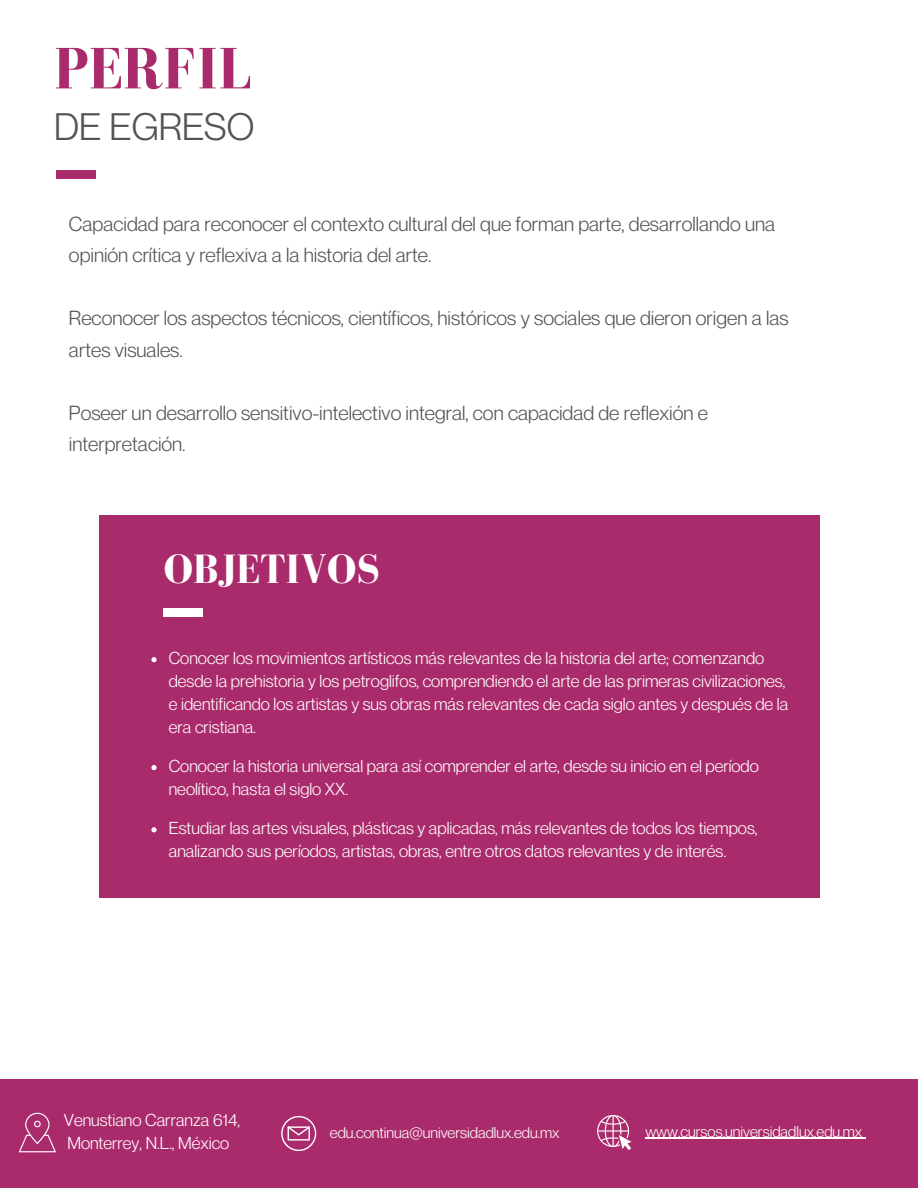
<style>
.page{position:relative;width:918px;height:1188px;background:#fff}
.page>*{position:absolute;margin:0;border:0;box-sizing:border-box;transform-origin:0 0}
.t1{font:700 60px "Bodoni FLF";color:#aa2b6b}
.t2{font:700 42.15px "Bodoni FLF";color:#fff}
.t3{font:37.5px "Neue Montreal";color:#545454}
.t4{font:19.95px/31.5px "Neue Montreal";color:#545454}
.t5{font:16.95px/22.8px "Neue Montreal";color:#fff}
.t6{font:15.15px "Neue Montreal";color:#fff}
</style>
<div class="page">
<div style="left:0;top:1079px;width:918px;height:109px;background:#aa2b6b"></div>
<svg style="left:19px;top:1113px;width:37px;height:39px"></svg>
<svg style="left:281px;top:1116px;width:35px;height:35px"></svg>
<svg style="left:597px;top:1115px;width:35px;height:35px"></svg>
<hr style="left:645px;top:1138px;width:217px;height:1px;background:#fff">
<div style="left:57px;top:170px;width:39px;height:8px;background:#aa2b6b"></div>
<div style="left:99px;top:515px;width:720px;height:383px;background:#aa2b6b"></div>
<div style="left:164px;top:609px;width:39px;height:8px;background:#fff"></div>
<svg style="left:151px;top:657px;width:6px;height:5px"></svg>
<svg style="left:151px;top:765px;width:6px;height:5px"></svg>
<svg style="left:151px;top:827px;width:6px;height:5px"></svg>
<p class="t1" style="left:54px;top:36px;width:200px">PERFIL</p>
<h4 class="t3" style="left:54px;top:104px;width:202px">DE EGRESO</h4>
<h4 class="t4" style="left:69px;top:207px;width:708px">Capacidad para reconocer el contexto cultural del que forman parte, desarrollando una opinión crítica y reflexiva a la historia del arte.</h4>
<h4 class="t4" style="left:69px;top:302px;width:721px">Reconocer los aspectos técnicos, científicos, históricos y sociales que dieron origen a las artes visuales.</h4>
<h2 class="t4" style="left:69px;top:396px;width:641px">Poseer un desarrollo sensitivo-intelectivo integral, con capacidad de reflexión e interpretación.</h2>
<p class="t2" style="left:164px;top:546px;width:218px">OBJETIVOS</p>
<p class="t5" style="left:169px;top:647px;width:621px">Conocer los movimientos artísticos más relevantes de la historia del arte; comenzando desde la prehistoria y los petroglifos, comprendiendo el arte de las primeras civilizaciones, e identificando los artistas y sus obras más relevantes de cada siglo antes y después de la era cristiana.</p>
<p class="t5" style="left:169px;top:755px;width:592px">Conocer la historia universal para así comprender el arte, desde su inicio en el período neolítico, hasta el siglo XX.</p>
<h5 class="t5" style="left:169px;top:817px;width:590px">Estudiar las artes visuales, plásticas y aplicadas, más relevantes de todos los tiempos, analizando sus períodos, artistas, obras, entre otros datos relevantes y de interés.</h5>
<p class="t5" style="left:64px;top:1108px;width:178px;line-height:23.7px">Venustiano Carranza 614,<br>Monterrey, N.L., México</p>
<h1 class="t6" style="left:330px;top:1123px;width:231px">edu.continua@universidadlux.edu.mx</h1>
<h3 class="t6" style="left:645px;top:1122px;width:218px">www.cursos.universidadlux.edu.mx</h3>
</div>
